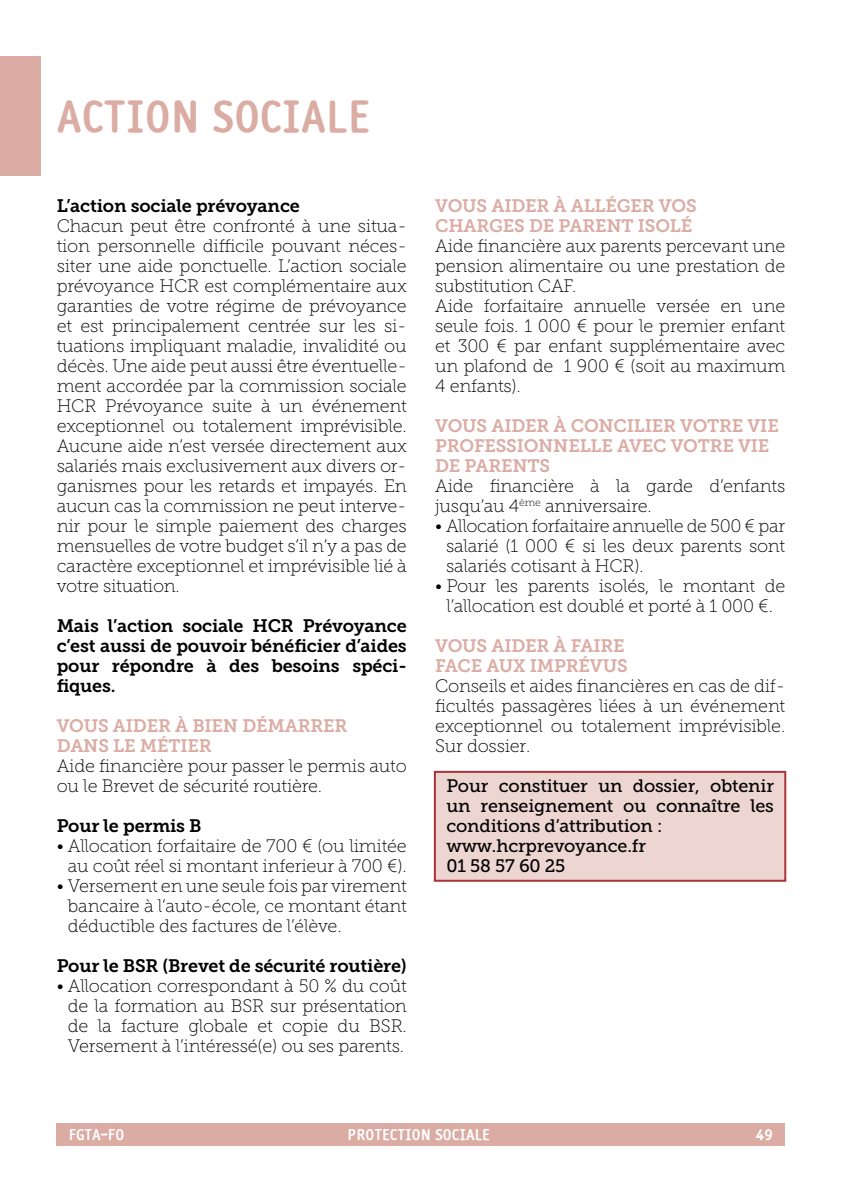
<style>
.page{position:relative;width:842px;height:1191px;background:#fff}
.page>*{position:absolute;margin:0;border:0;box-sizing:border-box;transform-origin:0 0}
.t1{font:46px "Saturday Sans ICG Bold";color:#dbaca4}
.t2{font:18px/20px "Museo Slab 100";letter-spacing:-.01em;color:#000;text-align:justify}
.t3{font:18px/20px "Museo Slab 700";letter-spacing:-.01em;color:#000;text-align:justify}
.t4{font:18px/20px "Museo Slab 700";letter-spacing:-.01em;color:#dbaca4}
.t5{font:18px/20px "Museo Slab 500";letter-spacing:-.01em;color:#000}
.t6{font:16px "Saturday Sans ICG Bold";color:#fff}
</style>
<div class="page">
<div style="left:434px;top:771px;width:352px;height:110px;background:#edd5d1;border:2px solid #aa3439"></div>
<div style="left:57px;top:1123px;width:728px;height:22px;background:#dbaca4"></div>
<div style="left:0;top:57px;width:40px;height:119px;background:#dbaca4"></div>
<h1 class="t1" style="left:57px;top:90px;width:314px">ACTION SOCIALE</h1>
<p class="t3" style="left:57px;top:196px;width:245px">L’action sociale prévoyance</p>
<p class="t2" style="left:57px;top:216px;width:352px">Chacun peut être confronté à une situa&shy;tion personnelle difficile pouvant néces&shy;siter une aide ponctuelle. L’action sociale prévoyance HCR est complémentaire aux garanties de votre régime de prévoyance et est principalement centrée sur les si&shy;tuations impliquant maladie, invalidité ou décès. Une aide peut aussi être éventuelle&shy;ment accordée par la commission sociale HCR Prévoyance suite à un événement exceptionnel ou totalement imprévisible.<br>Aucune aide n’est versée directement aux salariés mais exclusivement aux divers or&shy;ganismes pour les retards et impayés. En aucun cas la commission ne peut interve&shy;nir pour le simple paiement des charges mensuelles de votre budget s’il n’y a pas de caractère exceptionnel et imprévisible lié à votre situation.</p>
<p class="t3" style="left:57px;top:616px;width:352px">Mais l’action sociale HCR Prévoyance c’est aussi de pouvoir bénéficier d’aides pour répondre à des besoins spéci&shy;fiques.</p>
<p class="t4" style="left:57px;top:716px;width:292px">VOUS AIDER À BIEN DÉMARRER<br>DANS LE MÉTIER</p>
<p class="t2" style="left:57px;top:756px;width:352px">Aide financière pour passer le permis auto ou le Brevet de sécurité routière.</p>
<p class="t3" style="left:57px;top:816px;width:146px">Pour le permis B</p>
<p class="t2" style="left:57px;top:836px;width:352px;text-align:right">• Allocation forfaitaire de 700 € (ou limitée au coût réel si montant inferieur à 700 €).</p>
<p class="t2" style="left:68px;top:876px;width:340px;text-indent:-11px">• Versement en une seule fois par virement bancaire à l’auto-école, ce montant étant déductible des factures de l’élève.</p>
<p class="t3" style="left:57px;top:956px;width:352px">Pour le BSR (Brevet de sécurité routière)</p>
<p class="t2" style="left:68px;top:976px;width:340px;text-indent:-11px">• Allocation correspondant à 50 % du coût de la formation au BSR sur présentation de la facture globale et copie du BSR.<br>Versement à l’intéressé(e) ou ses parents.</p>
<p class="t4" style="left:435px;top:196px;width:263px">VOUS AIDER À ALLÉGER VOS<br>CHARGES DE PARENT ISOLÉ</p>
<p class="t2" style="left:435px;top:236px;width:352px;text-align:left">Aide financière aux parents percevant une pension alimentaire ou une prestation de substitution CAF.<br>Aide forfaitaire annuelle versée en une seule fois. 1 000 € pour le premier enfant et 300 € par enfant supplémentaire avec un plafond de 1 900 € (soit au maximum 4 enfants).</p>
<p class="t4" style="left:435px;top:416px;width:345px">VOUS AIDER À CONCILIER VOTRE VIE<br>PROFESSIONNELLE AVEC VOTRE VIE<br>DE PARENTS</p>
<p class="t2" style="left:435px;top:476px;width:352px">Aide financière à la garde d’enfants jusqu’au 4<sup>ème</sup> anniversaire.</p>
<p class="t2" style="left:446px;top:516px;width:341px;text-indent:-11px">• Allocation forfaitaire annuelle de 500 € par salarié (1 000 € si les deux parents sont salariés cotisant à HCR).</p>
<p class="t2" style="left:435px;top:576px;width:352px;text-align:center">• Pour les parents isolés, le montant de l’allocation est doublé et porté à 1 000 €.</p>
<p class="t4" style="left:435px;top:636px;width:194px">VOUS AIDER À FAIRE<br>FACE AUX IMPRÉVUS</p>
<p class="t2" style="left:435px;top:676px;width:352px">Conseils et aides financières en cas de dif&shy;ficultés passagères liées à un événement exceptionnel ou totalement imprévisible.<br>Sur dossier.</p>
<p class="t5" style="left:446px;top:776px;width:329px">Pour constituer un dossier, obtenir un renseignement ou connaître les conditions d’attribution : www.hcrprevoyance.fr<br>01 58 57 60 25</p>
<p class="t6" style="left:69px;top:1125px;width:57px">FGTA-FO</p>
<p class="t6" style="left:348px;top:1125px;width:144px">PROTECTION SOCIALE</p>
<p class="t6" style="left:756px;top:1125px;width:18px">49</p>
</div>
